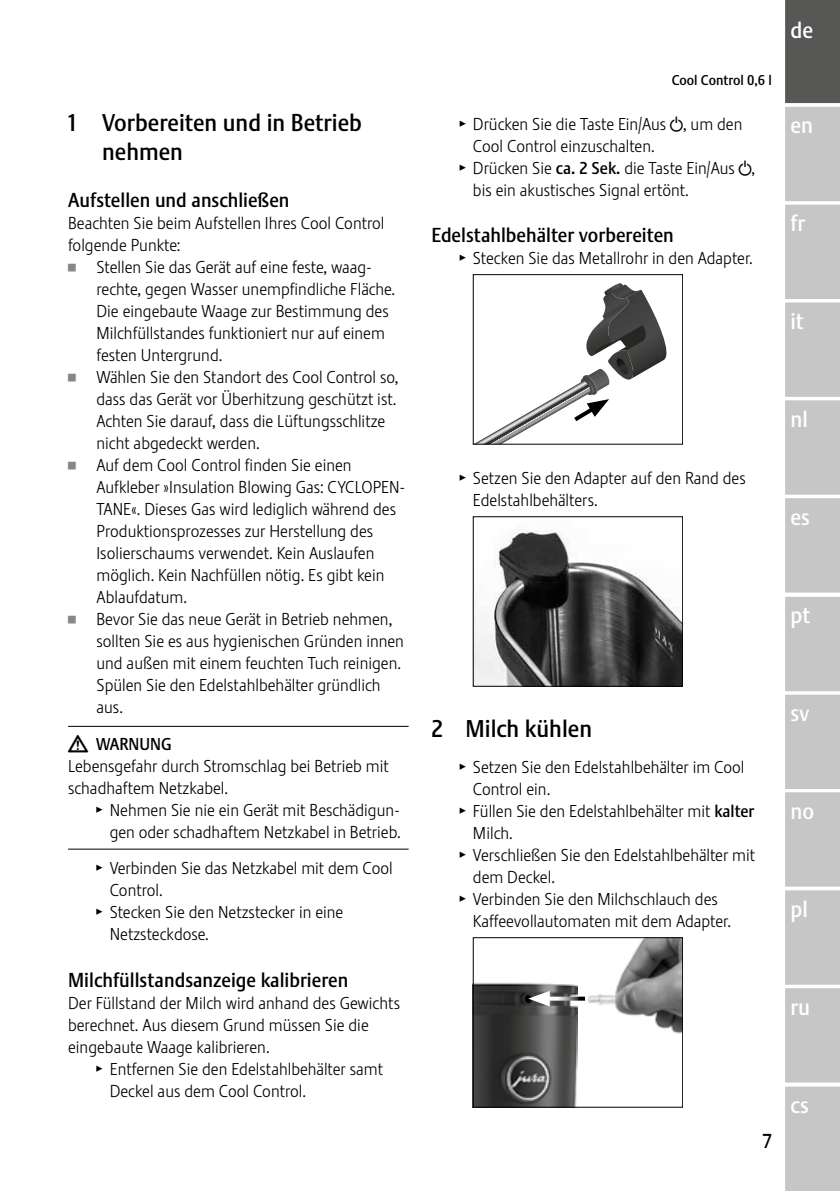
<style>
.page{position:relative;width:840px;height:1191px;background:#fff}
.page>*{position:absolute;margin:0;border:0;box-sizing:border-box;transform-origin:0 0}
.t1{font:24px/28.8px "Stalemate Pro 2 J Medium";color:#000}
.t2{font:22.4px "Stalemate Pro 2 J Medium";color:#fff}
.t3{font:20px "Stalemate Pro 2 J Medium";color:#000}
.t4{font:17px/22px "Stalemate Pro 2 J Light";color:#000}
.t5{font:17px "Stalemate Pro 2 J Medium";color:#000}
.t6{font:14px "Stalemate Pro 2 J Medium";color:#000}
.s1{font-family:"Jura Pict 2006";font-size:28px;color:#878787}
.s2{font-family:"Jura Pict 2006";font-size:18px}
.s3{font-family:"Jura Pict 2006"}
.s4{font-family:"Stalemate Pro 2 J Medium"}
</style>
<div class="page">
<svg style="left:785px;top:0;width:54px;height:1191px;background:#bebebe"></svg>
<hr style="left:68px;top:726px;width:340px;height:1px;background:#000">
<hr style="left:68px;top:848px;width:340px;height:1px;background:#000">
<div style="left:472px;top:274px;width:210px;height:170px;border:1px solid #000"></div>
<svg style="left:473px;top:283px;width:199px;height:161px"></svg>
<img style="left:474px;top:529px;width:206px;height:155px">
<div style="left:472px;top:516px;width:210px;height:170px;border:1px solid #000"></div>
<img style="left:588px;top:939px;width:92px;height:95px">
<img style="left:474px;top:982px;width:103px;height:123px">
<svg style="left:549px;top:996px;width:35px;height:4px"></svg>
<svg style="left:528px;top:990px;width:21px;height:16px"></svg>
<div style="left:472px;top:937px;width:210px;height:170px;border:1px solid #000"></div>
<h1 class="t1" style="left:102px;top:109px;width:261px;text-indent:-34px">1 Vorbereiten und in Betrieb nehmen</h1>
<p class="t3" style="left:68px;top:188px;width:223px">Aufstellen und anschließen</p>
<p class="t4" style="left:68px;top:212px;width:318px">Beachten Sie beim Aufstellen Ihres Cool Control</p>
<p class="t4" style="left:68px;top:234px;width:114px">folgende Punkte:</p>
<p class="t4" style="left:68px;top:256px;width:305px"><span class="s1">U</span> Stellen Sie das Gerät auf eine feste, waag-</p>
<p class="t4" style="left:96px;top:278px;width:300px">rechte, gegen Wasser unempfindliche Fläche.</p>
<p class="t4" style="left:96px;top:300px;width:294px">Die eingebaute Waage zur Bestimmung des</p>
<p class="t4" style="left:96px;top:322px;width:290px">Milchfüllstandes funktioniert nur auf einem</p>
<p class="t4" style="left:96px;top:344px;width:127px">festen Untergrund.</p>
<p class="t4" style="left:68px;top:366px;width:332px"><span class="s1">U</span> Wählen Sie den Standort des Cool Control so,</p>
<p class="t4" style="left:96px;top:388px;width:301px">dass das Gerät vor Überhitzung geschützt ist.</p>
<p class="t4" style="left:96px;top:410px;width:290px">Achten Sie darauf, dass die Lüftungsschlitze</p>
<p class="t4" style="left:96px;top:432px;width:165px">nicht abgedeckt werden.</p>
<p class="t4" style="left:68px;top:454px;width:285px"><span class="s1">U</span> Auf dem Cool Control finden Sie einen</p>
<p class="t4" style="left:96px;top:476px;width:310px">Aufkleber »Insulation Blowing Gas: CYCLOPEN-</p>
<p class="t4" style="left:96px;top:498px;width:301px">TANE«. Dieses Gas wird lediglich während des</p>
<p class="t4" style="left:96px;top:520px;width:278px">Produktionsprozesses zur Herstellung des</p>
<p class="t4" style="left:96px;top:542px;width:279px">Isolierschaums verwendet. Kein Auslaufen</p>
<p class="t4" style="left:96px;top:564px;width:289px">möglich. Kein Nachfüllen nötig. Es gibt kein</p>
<p class="t4" style="left:96px;top:586px;width:92px">Ablaufdatum.</p>
<p class="t4" style="left:68px;top:608px;width:325px"><span class="s1">U</span> Bevor Sie das neue Gerät in Betrieb nehmen,</p>
<p class="t4" style="left:96px;top:630px;width:309px">sollten Sie es aus hygienischen Gründen innen</p>
<p class="t4" style="left:96px;top:652px;width:306px">und außen mit einem feuchten Tuch reinigen.</p>
<p class="t4" style="left:96px;top:674px;width:285px">Spülen Sie den Edelstahlbehälter gründlich</p>
<p class="t4" style="left:96px;top:696px;width:28px">aus.</p>
<p class="t5" style="left:68px;top:733px;width:105px"><span class="s2">J</span> WARNUNG</p>
<p class="t4" style="left:68px;top:754px;width:322px">Lebensgefahr durch Stromschlag bei Betrieb mit schadhaftem Netzkabel.</p>
<p class="t4" style="left:96px;top:798px;width:306px;text-align:right"><span class="s3">T</span> Nehmen Sie nie ein Gerät mit Beschädigun&shy;gen oder schadhaftem Netzkabel in Betrieb.</p>
<p class="t4" style="left:96px;top:857px;width:298px"><span class="s3">T</span> Verbinden Sie das Netzkabel mit dem Cool</p>
<p class="t4" style="left:110px;top:879px;width:55px">Control.</p>
<p class="t4" style="left:96px;top:901px;width:248px"><span class="s3">T</span> Stecken Sie den Netzstecker in eine</p>
<p class="t4" style="left:110px;top:923px;width:101px">Netzsteckdose.</p>
<p class="t3" style="left:68px;top:967px;width:281px">Milchfüllstandsanzeige kalibrieren</p>
<p class="t4" style="left:68px;top:991px;width:333px">Der Füllstand der Milch wird anhand des Gewichts berechnet. Aus diesem Grund müssen Sie die eingebaute Waage kalibrieren.</p>
<p class="t4" style="left:110px;top:1057px;width:275px;text-indent:-13px"><span class="s3">T</span> Entfernen Sie den Edelstahlbehälter samt<br>Deckel aus dem Cool Control.</p>
<p class="t6" style="left:671px;top:72px;width:102px">Cool Control 0,6 l</p>
<p class="t4" style="left:459px;top:113px;width:284px"><span class="s3">T</span> Drücken Sie die Taste Ein/Aus <span class="s3">Q</span>, um den</p>
<p class="t4" style="left:472px;top:135px;width:183px">Cool Control einzuschalten.</p>
<p class="t4" style="left:459px;top:157px;width:297px"><span class="s3">T</span> Drücken Sie <span class="s4">ca. 2 Sek.</span> die Taste Ein/Aus <span class="s3">Q</span>,</p>
<p class="t4" style="left:472px;top:179px;width:217px">bis ein akustisches Signal ertönt.</p>
<p class="t3" style="left:431px;top:223px;width:244px">Edelstahlbehälter vorbereiten</p>
<p class="t4" style="left:459px;top:247px;width:294px"><span class="s3">T</span> Stecken Sie das Metallrohr in den Adapter.</p>
<h2 class="t2" style="left:790px;top:17px;width:24px">de</h2>
<h2 class="t2" style="left:790px;top:112px;width:24px">en</h2>
<h2 class="t2" style="left:790px;top:210px;width:16px">fr</h2>
<h2 class="t2" style="left:790px;top:308px;width:15px">it</h2>
<p class="t4" style="left:472px;top:467px;width:274px;text-indent:-13px"><span class="s3">T</span> Setzen Sie den Adapter auf den Rand des<br>Edelstahlbehälters.</p>
<h2 class="t2" style="left:790px;top:405px;width:19px">nl</h2>
<h2 class="t2" style="left:790px;top:503px;width:21px">es</h2>
<h1 class="t1" style="left:431px;top:714px;width:162px">2 Milch kühlen</h1>
<p class="t4" style="left:459px;top:756px;width:286px"><span class="s3">T</span> Setzen Sie den Edelstahlbehälter im Cool</p>
<p class="t4" style="left:472px;top:778px;width:79px">Control ein.</p>
<p class="t4" style="left:459px;top:800px;width:296px"><span class="s3">T</span> Füllen Sie den Edelstahlbehälter mit <span class="s4">kalter</span></p>
<p class="t4" style="left:472px;top:822px;width:41px">Milch.</p>
<p class="t4" style="left:459px;top:844px;width:297px"><span class="s3">T</span> Verschließen Sie den Edelstahlbehälter mit</p>
<p class="t4" style="left:472px;top:866px;width:83px">dem Deckel.</p>
<p class="t4" style="left:459px;top:888px;width:259px"><span class="s3">T</span> Verbinden Sie den Milchschlauch des</p>
<p class="t4" style="left:472px;top:910px;width:259px">Kaffeevollautomaten mit dem Adapter.</p>
<h2 class="t2" style="left:790px;top:602px;width:21px">pt</h2>
<h2 class="t2" style="left:790px;top:700px;width:21px">sv</h2>
<h2 class="t2" style="left:790px;top:797px;width:25px">no</h2>
<h2 class="t2" style="left:790px;top:895px;width:19px">pl</h2>
<h2 class="t2" style="left:790px;top:993px;width:21px">ru</h2>
<p class="t3" style="left:762px;top:1129px;width:11px">7</p>
<h2 class="t2" style="left:790px;top:1091px;width:20px">cs</h2>
</div>
